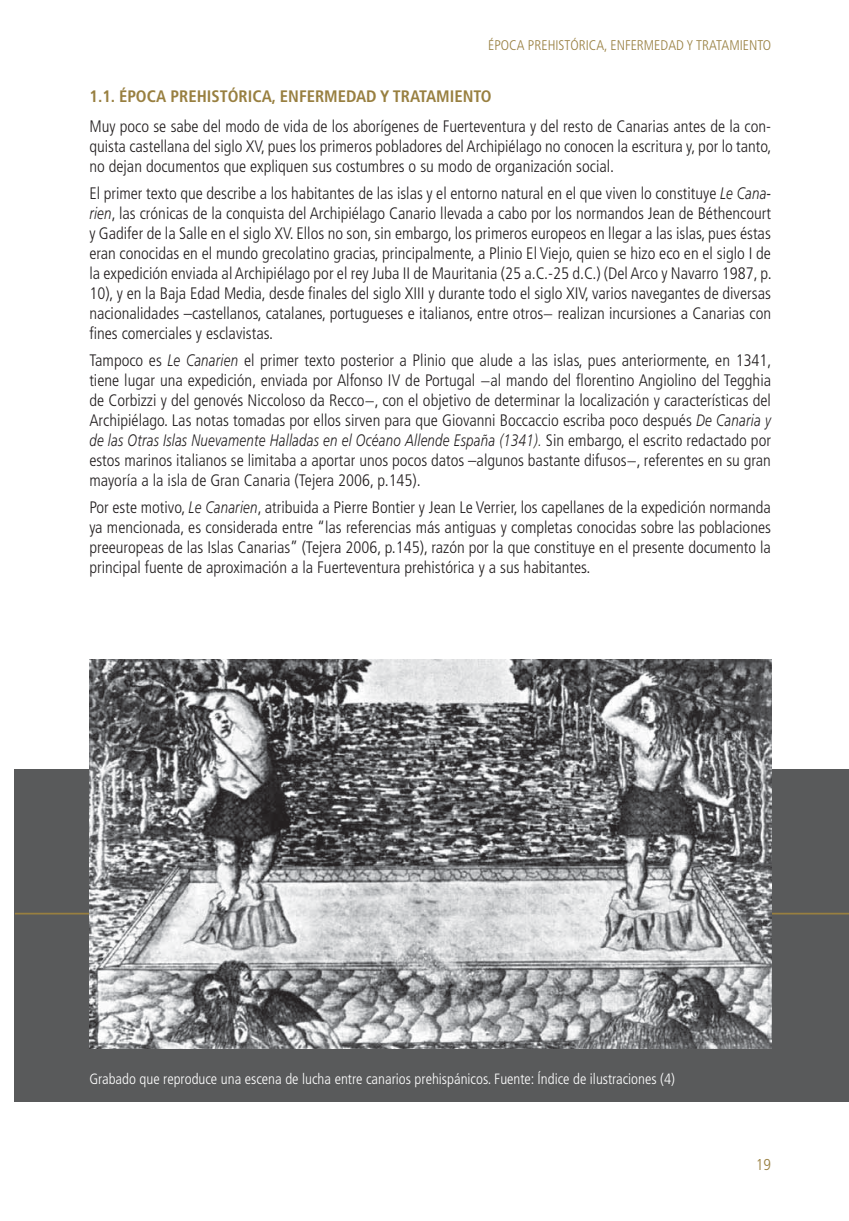
<style>
.page{position:relative;width:849px;height:1221px;background:#fff}
.page>*{position:absolute;margin:0;border:0;box-sizing:border-box;transform-origin:0 0}
.t1{font:300 condensed 16.62px/19.9px "Frutiger";color:#231f20;text-align:justify}
.t2{font:700 condensed 16.62px "Frutiger";color:#987f40}
.t3{font:300 condensed 15.75px "Frutiger";color:#987f40}
.t4{font:300 condensed 14.88px "Frutiger";color:#fff}
.t5{font:300 condensed 14px "Frutiger";color:#987f40}
.s1{font-style:italic;font-stretch:normal}
</style>
<div class="page">
<div style="left:15px;top:769px;width:833px;height:332px;background:#595a5b"></div>
<hr style="left:15px;top:912px;width:833px;height:2px;background:#987f40">
<img style="left:89px;top:659px;width:681px;height:389px">
<p class="t5" style="left:488px;top:40px;width:284px">ÉPOCA PREHISTÓRICA, ENFERMEDAD Y TRATAMIENTO</p>
<p class="t2" style="left:89px;top:89px;width:403px">1.1. ÉPOCA PREHISTÓRICA, ENFERMEDAD Y TRATAMIENTO</p>
<p class="t1" style="left:89px;top:117px;width:683px">Muy poco se sabe del modo de vida de los aborígenes de Fuerteventura y del resto de Canarias antes de la con&shy;quista castellana del siglo XV, pues los primeros pobladores del Archipiélago no conocen la escritura y, por lo tanto, no dejan documentos que expliquen sus costumbres o su modo de organización social.</p>
<p class="t1" style="left:89px;top:185px;width:683px">El primer texto que describe a los habitantes de las islas y el entorno natural en el que viven lo constituye <span class="s1">Le Cana&shy;rien</span>, las crónicas de la conquista del Archipiélago Canario llevada a cabo por los normandos Jean de Béthencourt y Gadifer de la Salle en el siglo XV. Ellos no son, sin embargo, los primeros europeos en llegar a las islas, pues éstas eran conocidas en el mundo grecolatino gracias, principalmente, a Plinio El Viejo, quien se hizo eco en el siglo I de la expedición enviada al Archipiélago por el rey Juba II de Mauritania (25 a.C.-25 d.C.) (Del Arco y Navarro 1987, p.<br>10), y en la Baja Edad Media, desde finales del siglo XIII y durante todo el siglo XIV, varios navegantes de diversas nacionalidades –castellanos, catalanes, portugueses e italianos, entre otros− realizan incursiones a Canarias con fines comerciales y esclavistas.</p>
<p class="t1" style="left:89px;top:352px;width:683px">Tampoco es <span class="s1">Le Canarien</span> el primer texto posterior a Plinio que alude a las islas, pues anteriormente, en 1341, tiene lugar una expedición, enviada por Alfonso IV de Portugal −al mando del florentino Angiolino del Tegghia de Corbizzi y del genovés Niccoloso da Recco−, con el objetivo de determinar la localización y características del Archipiélago. Las notas tomadas por ellos sirven para que Giovanni Boccaccio escriba poco después <span class="s1">De Canaria y de las Otras Islas Nuevamente Halladas en el Océano Allende España (1341).</span> Sin embargo, el escrito redactado por estos marinos italianos se limitaba a aportar unos pocos datos –algunos bastante difusos−, referentes en su gran mayoría a la isla de Gran Canaria (Tejera 2006, p.145).</p>
<p class="t1" style="left:89px;top:499px;width:683px">Por este motivo, <span class="s1">Le Canarien</span>, atribuida a Pierre Bontier y Jean Le Verrier, los capellanes de la expedición normanda ya mencionada, es considerada entre “las referencias más antiguas y completas conocidas sobre las poblaciones preeuropeas de las Islas Canarias” (Tejera 2006, p.145), razón por la que constituye en el presente documento la principal fuente de aproximación a la Fuerteventura prehistórica y a sus habitantes.</p>
<p class="t4" style="left:89px;top:1072px;width:587px">Grabado que reproduce una escena de lucha entre canarios prehispánicos. Fuente: Índice de ilustraciones (4)</p>
<p class="t3" style="left:755px;top:1158px;width:17px">19</p>
</div>
